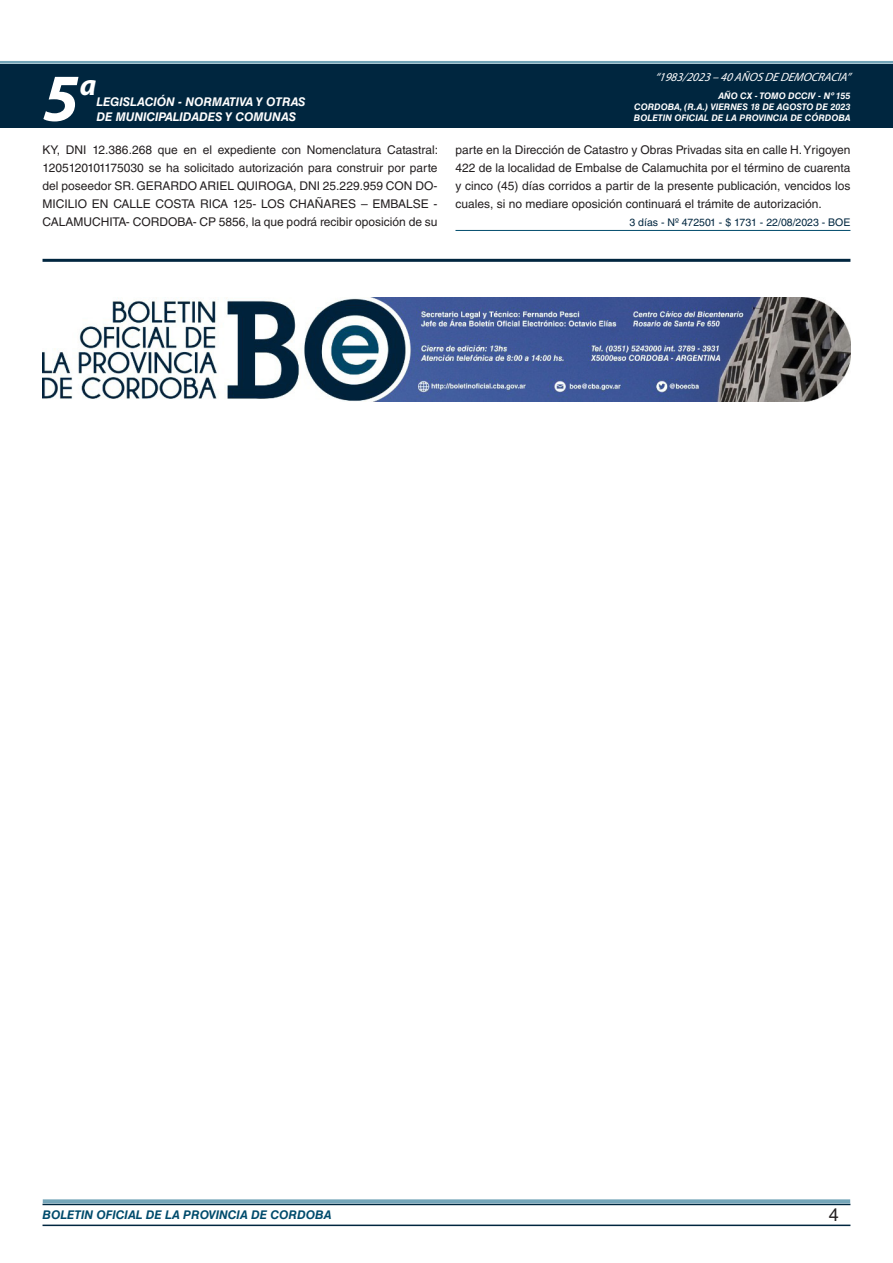
<style>
.page{position:relative;width:893px;height:1263px;background:#fff}
.page>*{position:absolute;margin:0;border:0;box-sizing:border-box;transform-origin:0 0}
.t1{font:italic 700 67.5px "Myriad Pro";color:#fff}
.t2{font:italic 700 30px "Myriad Pro";color:#fff}
.t3{font:18px "Helvetica LT Std";color:#231f20}
.TEXTO_BASE{font:12px/18px "Helvetica LT Std";color:#231f20;text-align:justify}
.t4{font:italic 700 12px "Helvetica LT Std";color:#fff}
.t5{font:italic 700 12px "Helvetica LT Std";color:#004b6c}
.t6{font:italic 12px "Myriad Pro";color:#fff}
.FECHA_DE_VENCIMIENTO{font:10.5px "Helvetica LT Std";color:#00263f}
.t7{font:italic 700 9px/10.8px "Helvetica LT Std";color:#fff;text-align:justify}
</style>
<div class="page">
<div style="left:0;top:61px;width:893px;height:6px;background:#fff;opacity:.75"></div>
<div style="left:0;top:64px;width:893px;height:64px;background:#00263f"></div>
<hr style="left:43px;top:1224px;width:807px;height:2px;background:#00263f">
<div style="left:42px;top:1198px;width:809px;height:8px;background:#fff;opacity:.75"></div>
<hr style="left:455px;top:230px;width:395px;height:1px;background:#004b6c">
<hr style="left:43px;top:259px;width:807px;height:3px;background:#00263f">
<img style="left:43px;top:298px;width:807px;height:103px">
<h1 class="t1" style="left:43px;top:54px;width:38px">5</h1>
<h2 class="t2" style="left:80px;top:66px;width:18px">a</h2>
<p class="t4" style="left:96px;top:95px;width:211px">LEGISLACIÓN - NORMATIVA Y OTRAS</p>
<p class="t4" style="left:96px;top:109px;width:201px">DE MUNICIPALIDADES Y COMUNAS</p>
<p class="t6" style="left:655px;top:70px;width:197px">“ 1983/2023 – 40 AÑOS DE DEMOCRACIA”</p>
<p class="t7" style="left:634px;top:91px;width:218px;text-indent:84px">AÑO CX - TOMO DCCIV - Nº 155<br>CORDOBA, (R.A.) VIERNES 18 DE AGOSTO DE 2023<br>BOLETIN OFICIAL DE LA PROVINCIA DE CÓRDOBA</p>
<p class="TEXTO_BASE" style="left:43px;top:141px;width:397px">KY, DNI 12.386.268 que en el expediente con Nomenclatura Catastral:<br>1205120101175030 se ha solicitado autorización para construir por parte del poseedor SR. GERARDO ARIEL QUIROGA, DNI 25.229.959 CON DO-MICILIO EN CALLE COSTA RICA 125- LOS CHAÑARES – EMBALSE - CALAMUCHITA- CORDOBA- CP 5856, la que podrá recibir oposición de su</p>
<p class="TEXTO_BASE" style="left:455px;top:141px;width:396px">parte en la Dirección de Catastro y Obras Privadas sita en calle H. Yrigoyen 422 de la localidad de Embalse de Calamuchita por el término de cuarenta y cinco (45) días corridos a partir de la presente publicación, vencidos los cuales, si no mediare oposición continuará el trámite de autorización.</p>
<p class="FECHA_DE_VENCIMIENTO" style="left:629px;top:216px;width:222px">3 días - Nº 472501 - $ 1731 - 22/08/2023 - BOE</p>
<p class="t5" style="left:43px;top:1208px;width:290px">BOLETIN OFICIAL DE LA PROVINCIA DE CORDOBA</p>
<h3 class="t3" style="left:829px;top:1204px;width:12px">4</h3>
</div>
